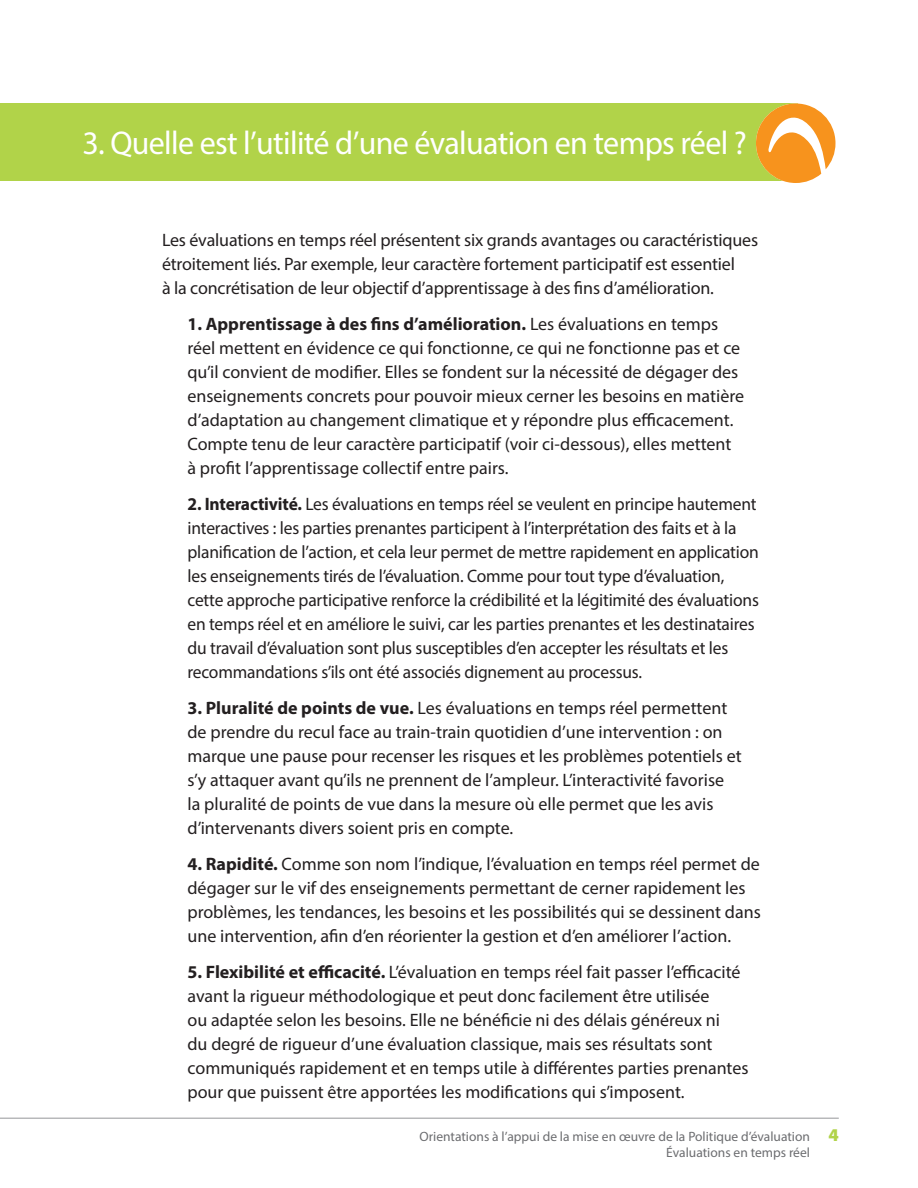
<style>
.page{position:relative;width:918px;height:1188px;background:#fff}
.page>*{position:absolute;margin:0;border:0;box-sizing:border-box;transform-origin:0 0}
.t1{font:33px "Myriad Pro";letter-spacing:-.02em;color:#fff}
.Body_text{font:18px/24px "Myriad Pro";color:#231f20}
.t2{font:13.5px/16.2px "Myriad Pro";color:#6c6d70}
.s1{font-weight:700}
.s2{font-weight:900;font-size:18px;color:#b1d349}
</style>
<div class="page">
<div style="left:0;top:104px;width:797px;height:77px;background:#b1d349"></div>
<hr style="left:0;top:1118px;width:839px;height:1px;background:#95979a">
<svg style="left:756px;top:104px;width:80px;height:79px"></svg>
<p class="t1" style="left:82px;top:123px;width:666px">3. Quelle est l’utilité d’une évaluation en temps réel ?</p>
<p class="Body_text" style="left:162px;top:227px;width:598px">Les évaluations en temps réel présentent six grands avantages ou caractéristiques étroitement liés. Par exemple, leur caractère fortement participatif est essentiel<br>à la concrétisation de leur objectif d’apprentissage à des fins d’amélioration.</p>
<p class="Body_text" style="left:188px;top:311px;width:558px"><span class="s1">1. Apprentissage à des fins d’amélioration.</span> Les évaluations en temps réel mettent en évidence ce qui fonctionne, ce qui ne fonctionne pas et ce qu’il convient de modifier. Elles se fondent sur la nécessité de dégager des enseignements concrets pour pouvoir mieux cerner les besoins en matière d’adaptation au changement climatique et y répondre plus efficacement.<br>Compte tenu de leur caractère participatif (voir ci-dessous), elles mettent à profit l’apprentissage collectif entre pairs.</p>
<p class="Body_text" style="left:188px;top:491px;width:573px"><span class="s1">2. Interactivité.</span> Les évaluations en temps réel se veulent en principe hautement interactives : les parties prenantes participent à l’interprétation des faits et à la planification de l’action, et cela leur permet de mettre rapidement en application les enseignements tirés de l’évaluation. Comme pour tout type d’évaluation, cette approche participative renforce la crédibilité et la légitimité des évaluations en temps réel et en améliore le suivi, car les parties prenantes et les destinataires du travail d’évaluation sont plus susceptibles d’en accepter les résultats et les recommandations s’ils ont été associés dignement au processus.</p>
<p class="Body_text" style="left:188px;top:695px;width:556px"><span class="s1">3. Pluralité de points de vue.</span> Les évaluations en temps réel permettent de prendre du recul face au train-train quotidien d’une intervention : on marque une pause pour recenser les risques et les problèmes potentiels et s’y attaquer avant qu’ils ne prennent de l’ampleur. L’interactivité favorise<br>la pluralité de points de vue dans la mesure où elle permet que les avis d’intervenants divers soient pris en compte.</p>
<p class="Body_text" style="left:188px;top:851px;width:575px"><span class="s1">4. Rapidité.</span> Comme son nom l’indique, l’évaluation en temps réel permet de dégager sur le vif des enseignements permettant de cerner rapidement les problèmes, les tendances, les besoins et les possibilités qui se dessinent dans une intervention, afin d’en réorienter la gestion et d’en améliorer l’action.</p>
<p class="Body_text" style="left:188px;top:959px;width:563px"><span class="s1">5. Flexibilité et efficacité.</span> L’évaluation en temps réel fait passer l’efficacité avant la rigueur méthodologique et peut donc facilement être utilisée<br>ou adaptée selon les besoins. Elle ne bénéficie ni des délais généreux ni<br>du degré de rigueur d’une évaluation classique, mais ses résultats sont communiqués rapidement et en temps utile à différentes parties prenantes pour que puissent être apportées les modifications qui s’imposent.</p>
<p class="t2" style="left:666px;top:1128px;width:174px;text-indent:-247px">Orientations à l’appui de la mise en œuvre de la Politique d’évaluation <span class="s2">4<br></span>Évaluations en temps réel</p>
</div>
